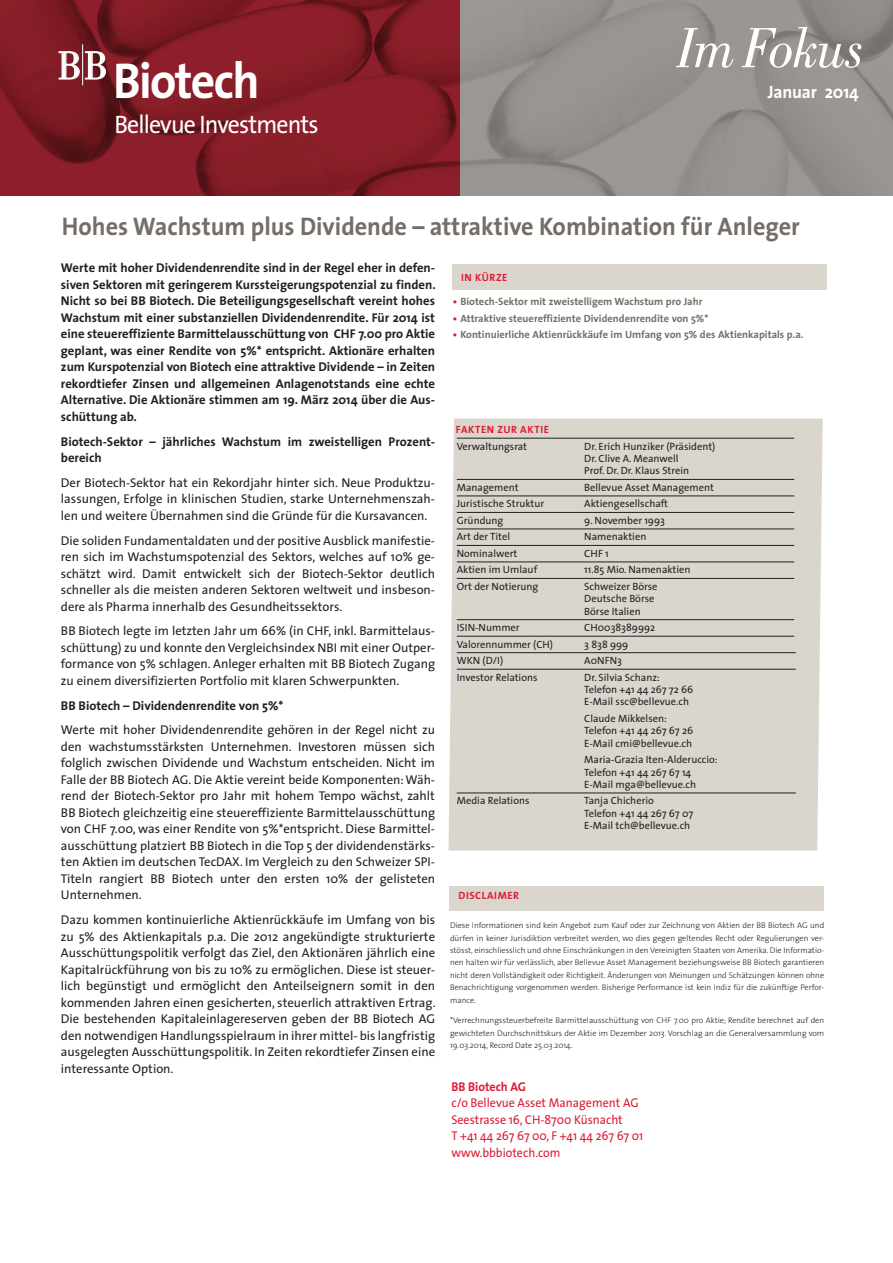
<style>
.page{position:relative;width:893px;height:1263px;background:#fff}
.page>*{position:absolute;margin:0;border:0;box-sizing:border-box;transform-origin:0 0}
.t1{font:italic 58.5px "Bodoni";letter-spacing:-.02em;color:#fff}
.t2{font:700 50.7px "The Sans";letter-spacing:-.035em;color:#fff;scale:.94 1}
.t3{font:40.95px "Bodoni";color:#fff;scale:.95 1}
._01_Titel{font:700 25.5px "The Sans";color:#746e67;scale:.95 1}
.t4{font:25.35px "The Sans";letter-spacing:-.035em;color:#fff;scale:.94 1}
._00_Datum{font:700 18px "The Sans";letter-spacing:-.015em;color:#fff}
._02_Lead{font:12.75px/16.5px "The Sans";color:#231f20;text-align:justify}
._02_Lead-2{font:700 12.75px/16.5px "The Sans";color:#231f20;text-align:justify}
.t5{font:12.75px "The Sans";color:#de1b35;scale:.95 1}
.t6{font:700 12.75px "The Sans";color:#de1b35;scale:.95 1}
.t7{font:10.5px/12.3px "The Sans";color:#231f20}
.t8{font:700 10.5px "The Sans";color:#746e67}
._04_Balkentitel{font:700 10.5px "The Sans";letter-spacing:.055em;color:#de1b35}
._03_Bodytext{font:300 8.25px/12.3px "The Sans";color:#231f20;text-align:justify}
._02_Lead-3{font:300 8.25px/12.3px "The Sans";color:#231f20;text-align:justify}
.s1{color:#de1b35}
</style>
<div class="page">
<img style="left:459px;top:0;width:434px;height:196px">
<svg style="left:0;top:0;width:459px;height:196px;fill:#881e28"></svg>
<hr style="left:82px;top:44px;width:1px;height:41px;background:#fff">
<svg style="left:59px;top:51px;width:47px;height:29px"></svg>
<div style="left:453px;top:264px;width:374px;height:26px;background:#dad6ce"></div>
<div style="left:448px;top:419px;width:375px;height:432px;background:#dad6ce"></div>
<hr style="left:457px;top:438px;width:337px;height:1px;background:#231f20">
<hr style="left:457px;top:479px;width:337px;height:1px;background:#231f20">
<hr style="left:457px;top:496px;width:337px;height:1px;background:#231f20">
<hr style="left:457px;top:512px;width:337px;height:1px;background:#231f20">
<hr style="left:457px;top:529px;width:337px;height:1px;background:#231f20">
<hr style="left:457px;top:545px;width:337px;height:1px;background:#231f20">
<hr style="left:457px;top:562px;width:337px;height:1px;background:#231f20">
<hr style="left:457px;top:578px;width:337px;height:1px;background:#231f20">
<hr style="left:457px;top:619px;width:337px;height:1px;background:#231f20">
<hr style="left:457px;top:636px;width:337px;height:1px;background:#231f20">
<hr style="left:457px;top:652px;width:339px;height:1px;background:#231f20">
<hr style="left:457px;top:669px;width:339px;height:1px;background:#231f20">
<hr style="left:457px;top:793px;width:339px;height:1px;background:#231f20">
<div style="left:449px;top:886px;width:374px;height:25px;background:#dad6ce"></div>
<p class="t3" style="left:58px;top:43px;width:54px">BB</p>
<p class="t2" style="left:113px;top:39px;width:157px">Biotech</p>
<p class="t4" style="left:114px;top:103px;width:219px">Bellevue Investments</p>
<p class="t1" style="left:676px;top:15px;width:189px">Im Fokus</p>
<p class="_00_Datum" style="left:768px;top:80px;width:92px">Januar 2014</p>
<p class="_01_Titel" style="left:62px;top:210px;width:778px">Hohes Wachstum plus Dividende – attraktive Kombination für Anleger</p>
<p class="_02_Lead-2" style="left:61px;top:260px;width:376px">Werte mit hoher Dividendenrendite sind in der Regel eher in defen&shy;siven Sektoren mit geringerem Kurssteigerungspotenzial zu finden.<br>Nicht so bei BB Biotech. Die Beteiligungsgesellschaft vereint hohes Wachstum mit einer substanziellen Dividendenrendite. Für 2014 ist eine steuereffiziente Barmittelausschüttung von CHF 7.00 pro Aktie geplant, was einer Rendite von 5%* entspricht. Aktionäre erhalten zum Kurspotenzial von Biotech eine attraktive Dividende – in Zeiten rekordtiefer Zinsen und allgemeinen Anlagenotstands eine echte Alternative. Die Aktionäre stimmen am 19. März 2014 über die Aus&shy;schüttung ab.</p>
<p class="_02_Lead-2" style="left:61px;top:433px;width:376px">Biotech-Sektor – jährliches Wachstum im zweistelligen Prozent&shy;bereich</p>
<p class="_02_Lead" style="left:61px;top:474px;width:376px">Der Biotech-Sektor hat ein Rekordjahr hinter sich. Neue Produktzu&shy;lassungen, Erfolge in klinischen Studien, starke Unternehmenszah&shy;len und weitere Übernahmen sind die Gründe für die Kursavancen.</p>
<p class="_02_Lead" style="left:61px;top:532px;width:376px">Die soliden Fundamentaldaten und der positive Ausblick manifestie&shy;ren sich im Wachstumspotenzial des Sektors, welches auf 10% ge&shy;schätzt wird. Damit entwickelt sich der Biotech-Sektor deutlich schneller als die meisten anderen Sektoren weltweit und insbeson&shy;dere als Pharma innerhalb des Gesundheitssektors.</p>
<p class="_02_Lead" style="left:61px;top:623px;width:376px">BB Biotech legte im letzten Jahr um 66% (in CHF, inkl. Barmittelaus&shy;schüttung) zu und konnte den Vergleichsindex NBI mit einer Outper&shy;formance von 5% schlagen. Anleger erhalten mit BB Biotech Zugang zu einem diversifizierten Portfolio mit klaren Schwerpunkten.</p>
<p class="_02_Lead-2" style="left:61px;top:697px;width:224px">BB Biotech – Dividendenrendite von 5%*</p>
<p class="_02_Lead" style="left:61px;top:722px;width:376px">Werte mit hoher Dividendenrendite gehören in der Regel nicht zu den wachstumsstärksten Unternehmen. Investoren müssen sich folglich zwischen Dividende und Wachstum entscheiden. Nicht im Falle der BB Biotech AG. Die Aktie vereint beide Komponenten: Wäh&shy;rend der Biotech-Sektor pro Jahr mit hohem Tempo wächst, zahlt BB Biotech gleichzeitig eine steuereffiziente Barmittelausschüttung von CHF 7.00, was einer Rendite von 5%*entspricht. Diese Barmittel&shy;ausschüttung platziert BB Biotech in die Top 5 der dividendenstärks&shy;ten Aktien im deutschen TecDAX. Im Vergleich zu den Schweizer SPI-Titeln rangiert BB Biotech unter den ersten 10% der gelisteten Unternehmen.</p>
<p class="_02_Lead" style="left:61px;top:912px;width:376px">Dazu kommen kontinuierliche Aktienrückkäufe im Umfang von bis zu 5% des Aktienkapitals p.a. Die 2012 angekündigte strukturierte Ausschüttungspolitik verfolgt das Ziel, den Aktionären jährlich eine Kapitalrückführung von bis zu 10% zu ermöglichen. Diese ist steuer&shy;lich begünstigt und ermöglicht den Anteilseignern somit in den kommenden Jahren einen gesicherten, steuerlich attraktiven Ertrag.<br>Die bestehenden Kapitaleinlagereserven geben der BB Biotech AG den notwendigen Handlungsspielraum in ihrer mittel- bis langfristig ausgelegten Ausschüttungspolitik. In Zeiten rekordtiefer Zinsen eine interessante Option.</p>
<p class="_04_Balkentitel" style="left:461px;top:270px;width:48px">IN KÜRZE</p>
<p class="t8" style="left:453px;top:295px;width:251px"><span class="s1">•</span> Biotech-Sektor mit zweistelligem Wachstum pro Jahr</p>
<p class="t8" style="left:453px;top:311px;width:257px"><span class="s1">•</span> Attraktive steuereffiziente Dividendenrendite von 5%*</p>
<p class="t8" style="left:453px;top:328px;width:352px"><span class="s1">•</span> Kontinuierliche Aktienrückkäufe im Umfang von 5% des Aktienkapitals p.a.</p>
<p class="_04_Balkentitel" style="left:456px;top:423px;width:95px">FAKTEN ZUR AKTIE</p>
<p class="t7" style="left:457px;top:440px;width:72px">Verwaltungsrat</p>
<p class="t7" style="left:457px;top:481px;width:63px">Management</p>
<p class="t7" style="left:457px;top:498px;width:89px">Juristische Struktur</p>
<p class="t7" style="left:457px;top:514px;width:48px">Gründung</p>
<p class="t7" style="left:457px;top:531px;width:55px">Art der Titel</p>
<p class="t7" style="left:457px;top:547px;width:62px">Nominalwert</p>
<p class="t7" style="left:457px;top:564px;width:82px">Aktien im Umlauf</p>
<p class="t7" style="left:457px;top:580px;width:83px">Ort der Notierung</p>
<p class="t7" style="left:457px;top:622px;width:64px">ISIN-Nummer</p>
<p class="t7" style="left:457px;top:638px;width:98px">Valorennummer (CH)</p>
<p class="t7" style="left:457px;top:655px;width:48px">WKN (D/I)</p>
<p class="t7" style="left:457px;top:671px;width:82px">Investor Relations</p>
<p class="t7" style="left:584px;top:440px;width:133px">Dr. Erich Hunziker (Präsident)<br>Dr. Clive A. Meanwell<br>Prof. Dr. Dr. Klaus Strein</p>
<p class="t7" style="left:584px;top:481px;width:131px">Bellevue Asset Management</p>
<p class="t7" style="left:584px;top:498px;width:85px">Aktiengesellschaft</p>
<p class="t7" style="left:584px;top:514px;width:82px">9. November 1993</p>
<p class="t7" style="left:584px;top:531px;width:64px">Namenaktien</p>
<p class="t7" style="left:584px;top:547px;width:26px">CHF 1</p>
<p class="t7" style="left:584px;top:564px;width:108px">11.85 Mio. Namenaktien</p>
<p class="t7" style="left:584px;top:580px;width:75px">Schweizer Börse<br>Deutsche Börse<br>Börse Italien</p>
<p class="t7" style="left:584px;top:619px;width:77px;line-height:16.5px">CH0038389992<br>3 838 999<br>A0NFN3<br>Dr. Silvia Schanz:</p>
<p class="t7" style="left:584px;top:683px;width:111px">Telefon +41 44 267 72 66<br>E-Mail ssc@bellevue.ch</p>
<p class="t7" style="left:584px;top:712px;width:110px">Claude Mikkelsen:<br>Telefon +41 44 267 67 26<br>E-Mail cmi@bellevue.ch</p>
<p class="t7" style="left:584px;top:754px;width:135px">Maria-Grazia Iten-Alderuccio:<br>Telefon +41 44 267 67 14<br>E-Mail mga@bellevue.ch</p>
<p class="t7" style="left:584px;top:795px;width:111px">Tanja Chicherio<br>Telefon +41 44 267 67 07<br>E-Mail tch@bellevue.ch</p>
<p class="t7" style="left:457px;top:795px;width:74px">Media Relations</p>
<p class="_04_Balkentitel" style="left:458px;top:889px;width:62px">DISCLAIMER</p>
<p class="_03_Bodytext" style="left:450px;top:919px;width:376px">Diese Informationen sind kein Angebot zum Kauf oder zur Zeichnung von Aktien der BB Biotech AG und dürfen in keiner Jurisdiktion verbreitet werden, wo dies gegen geltendes Recht oder Regulierungen ver&shy;stösst, einschliesslich und ohne Einschränkungen in den Vereinigten Staaten von Amerika. Die Informatio&shy;nen halten wir für verlässlich, aber Bellevue Asset Management beziehungsweise BB Biotech garantieren nicht deren Vollständigkeit oder Richtigkeit. Änderungen von Meinungen und Schätzungen können ohne Benachrichtigung vorgenommen werden. Bisherige Performance ist kein Indiz für die zukünftige Perfor&shy;mance.</p>
<p class="_02_Lead-3" style="left:450px;top:1014px;width:376px">*Verrechnungssteuerbefreite Barmittelausschüttung von CHF 7.00 pro Aktie; Rendite berechnet auf den gewichteten Durchschnittskurs der Aktie im Dezember 2013. Vorschlag an die Generalversammlung vom 19.03.2014, Record Date 25.03.2014.</p>
<p class="t6" style="left:451px;top:1078px;width:80px">BB Biotech AG</p>
<p class="t5" style="left:451px;top:1094px;width:199px">c/o Bellevue Asset Management AG</p>
<p class="t5" style="left:451px;top:1111px;width:182px">Seestrasse 16, CH-8700 Küsnacht</p>
<p class="t5" style="left:451px;top:1127px;width:204px">T +41 44 267 67 00, F +41 44 267 67 01</p>
<p class="t5" style="left:451px;top:1144px;width:116px">www.bbbiotech.com</p>
</div>
